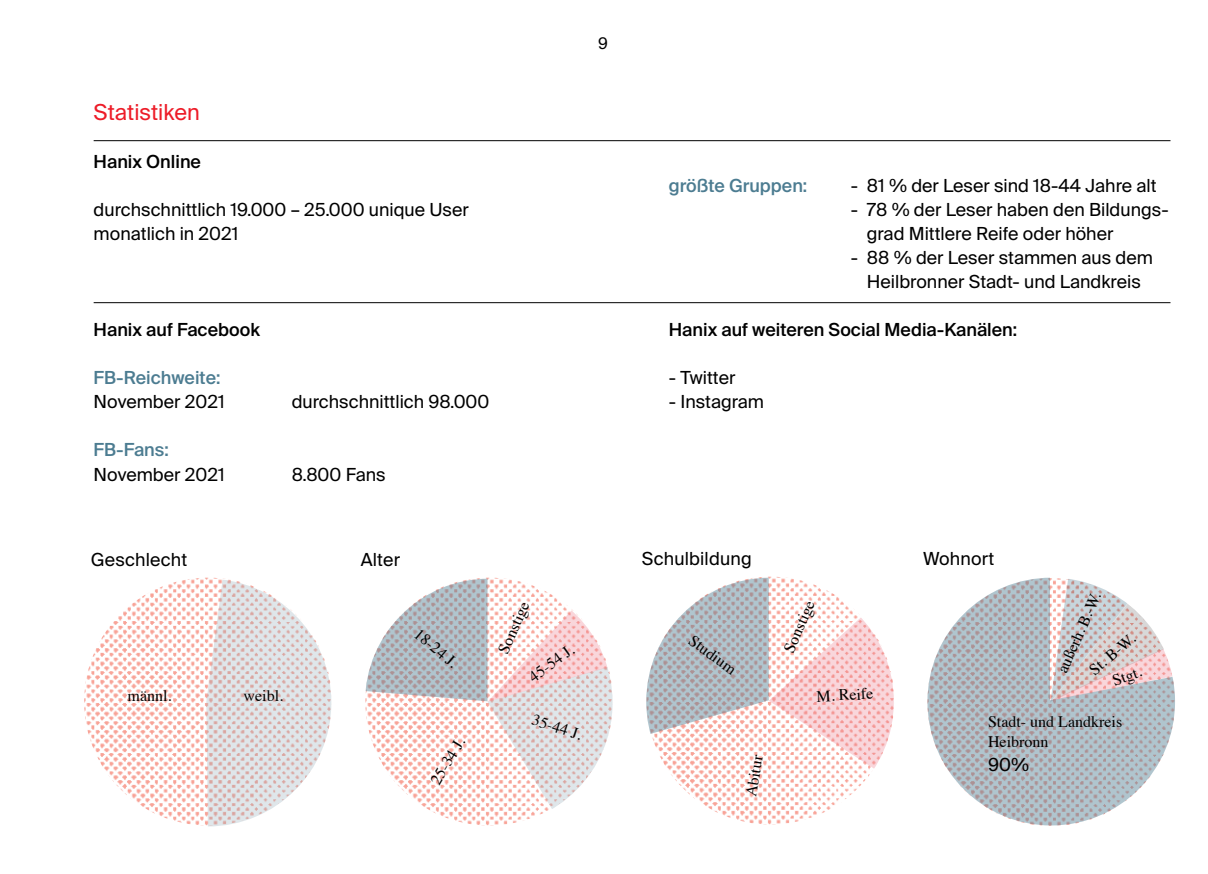
<style>
.page{position:relative;width:1208px;height:874px;background:#fff}
.page>*{position:absolute;margin:0;border:0;box-sizing:border-box;transform-origin:0 0}
.t1{font:22px "Suisse Intl";color:#ed1c28}
.t2{font:18px/24px "Suisse Intl";color:#000}
.t3{font:500 18px "Suisse Intl";color:#000}
.t4{font:500 18px "Suisse Intl";color:#4c7c91}
.t5{font:16px/19.2px "Times";color:#000}
.t6{font:16px "Suisse Intl";color:#000}
</style>
<div class="page">
<img style="left:440px;top:577px;width:173px;height:248px">
<svg style="left:365px;top:578px;width:247px;height:236px"></svg>
<img style="left:679px;top:576px;width:186px;height:248px">
<svg style="left:646px;top:577px;width:248px;height:204px"></svg>
<img style="left:84px;top:577px;width:248px;height:248px">
<svg style="left:206px;top:578px;width:125px;height:248px"></svg>
<hr style="left:94px;top:140px;width:1076px;height:1px;background:#000">
<hr style="left:94px;top:302px;width:1076px;height:1px;background:#000">
<svg style="left:927px;top:577px;width:248px;height:248px"></svg>
<svg style="left:1050px;top:577px;width:125px;height:125px"></svg>
<p class="t1" style="left:94px;top:99px;width:108px">Statistiken</p>
<p class="t3" style="left:94px;top:151px;width:109px">Hanix Online</p>
<p class="t2" style="left:94px;top:198px;width:376px">durchschnittlich 19.000 – 25.000 unique User monatlich in 2021</p>
<p class="t3" style="left:94px;top:319px;width:168px">Hanix auf Facebook</p>
<p class="t4" style="left:94px;top:367px;width:128px">FB-Reichweite:</p>
<p class="t2" style="left:94px;top:390px;width:132px">November 2021</p>
<p class="t2" style="left:292px;top:390px;width:199px">durchschnittlich 98.000</p>
<p class="t4" style="left:94px;top:439px;width:77px">FB-Fans:</p>
<p class="t2" style="left:94px;top:462px;width:132px">November 2021</p>
<p class="t2" style="left:292px;top:462px;width:95px">8.800 Fans</p>
<p class="t6" style="left:598px;top:34px;width:11px">9</p>
<p class="t4" style="left:669px;top:175px;width:140px">größte Gruppen:</p>
<p class="t2" style="left:851px;top:174px;width:307px">- 81 % der Leser sind 18-44 Jahre alt</p>
<p class="t2" style="left:867px;top:198px;width:303px;text-indent:-16px">- 78 % der Leser haben den Bildungs&shy;grad Mittlere Reife oder höher</p>
<p class="t2" style="left:851px;top:246px;width:303px;text-align:center">- 88 % der Leser stammen aus dem<br>Heilbronner Stadt- und Landkreis</p>
<p class="t3" style="left:669px;top:319px;width:350px">Hanix auf weiteren Social Media-Kanälen:</p>
<p class="t2" style="left:669px;top:366px;width:68px">- Twitter</p>
<p class="t2" style="left:669px;top:390px;width:97px">- Instagram</p>
<p class="t2" style="left:91px;top:548px;width:98px">Geschlecht</p>
<p class="t2" style="left:361px;top:548px;width:41px">Alter</p>
<p class="t2" style="left:642px;top:546px;width:111px">Schulbildung</p>
<p class="t2" style="left:923px;top:546px;width:73px">Wohnort</p>
<p class="t5" style="left:128px;top:684px;width:45px">männl.</p>
<p class="t5" style="left:244px;top:684px;width:41px">weibl.</p>
<p class="t5" style="left:423px;top:622px;width:53px;rotate:40deg">18-24 J.</p>
<p class="t5" style="left:492px;top:647px;width:57px;rotate:-66deg">Sonstige</p>
<p class="t5" style="left:524px;top:669px;width:53px;rotate:-36deg">45-54 J.</p>
<p class="t5" style="left:697px;top:629px;width:56px;rotate:36deg">Studium</p>
<p class="t5" style="left:778px;top:646px;width:57px;rotate:-66deg">Sonstige</p>
<p class="t5" style="left:816px;top:685px;width:58px;rotate:-3deg">M. Reife</p>
<p class="t5" style="left:1051px;top:667px;width:87px;rotate:-66deg">außerh. B.-W.</p>
<p class="t5" style="left:1084px;top:663px;width:56px;rotate:-40deg">St. B-W.</p>
<p class="t5" style="left:1109px;top:670px;width:31px;rotate:-20deg">Stgt.</p>
<p class="t5" style="left:425px;top:777px;width:53px;rotate:-59deg">25-34 J.</p>
<p class="t5" style="left:536px;top:708px;width:53px;rotate:18deg">35-44 J.</p>
<p class="t5" style="left:740px;top:794px;width:43px;rotate:-81deg">Abitur</p>
<p class="t5" style="left:988px;top:710px;width:136px">Stadt- und Landkreis<br>Heibronn</p>
<p class="t2" style="left:988px;top:752px;width:43px">90%</p>
</div>
